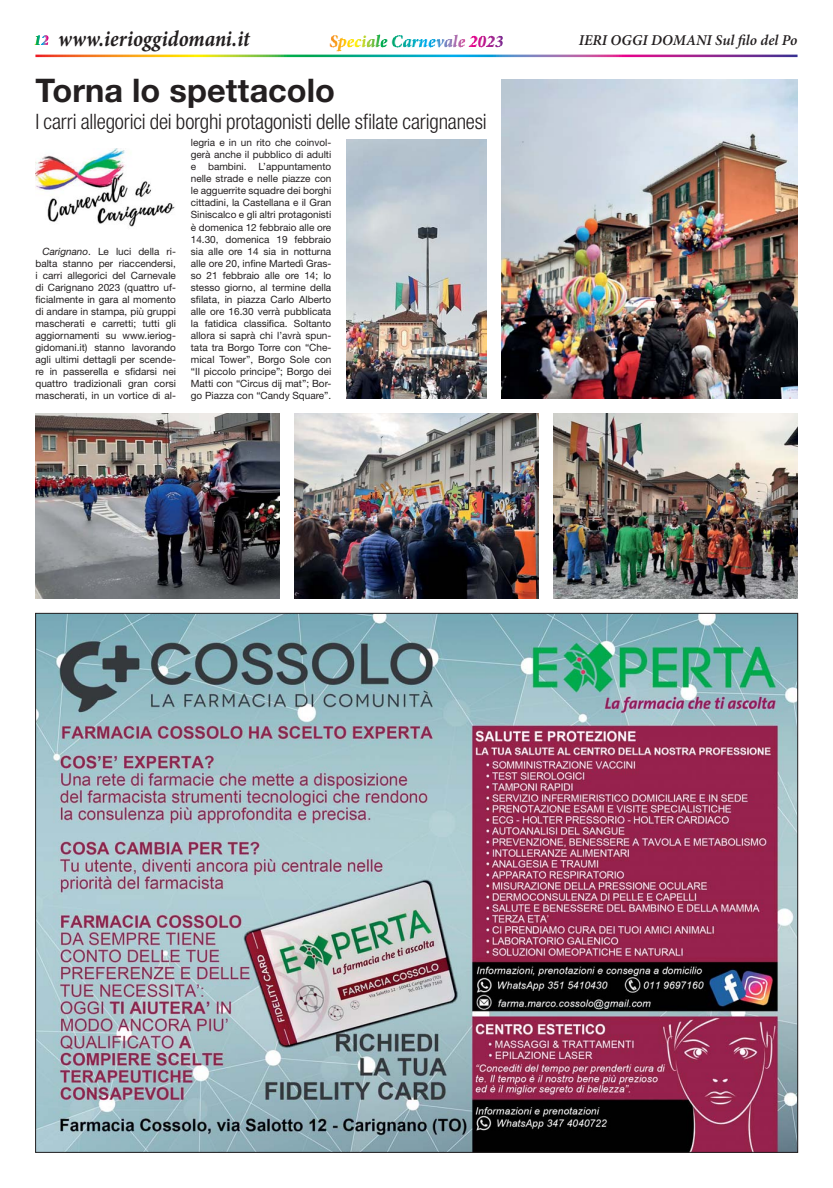
<style>
.page{position:relative;width:833px;height:1188px;background:#fff}
.page>*{position:absolute;margin:0;border:0;box-sizing:border-box;transform-origin:0 0}
.t1{font:700 32.5px "Helvetica Neue LT Std";color:#231f20}
.t2{font:italic 700 22.5px "Minion Pro";color:#231f20;scale:.9 1}
.t3{font:300 condensed 21.25px "Helvetica Neue LT Std";letter-spacing:-.01em;color:#231f20}
.t4{font:italic 700 17.5px "Minion Pro";color:#f6871f}
.t5{font:italic 600 15px "Minion Pro";color:#231f20}
.t6{font:10px/12px "Helvetica Neue LT Std";color:#231f20;text-align:justify}
.s1{font-size:15px;color:#f4ea00}
.s2{font-size:15px;color:#00abc5}
.s3{color:#faa21b}
.s4{color:#ffcf00}
.s5{color:#fe0}
.s6{color:#d1dd27}
.s7{color:#add136}
.s8{color:#58b947}
.s9{color:#00b04c}
.s10{color:#00a669}
.s11{color:#00a893}
.s12{color:#00abb9}
.s13{color:#00acd2}
.s14{color:#00a8e7}
.s15{color:#009bd8}
.s16{color:#738ac5}
.s17{color:#9d78b5}
.s18{color:#b865a8}
.s19{color:#de3493}
.s20{color:#d20f8c}
.s21{color:#b71d8d}
.s22{color:#94268f}
.s23{font-style:italic}
</style>
<div class="page">
<img style="left:37px;top:615px;width:759px;height:535px">
<img style="left:35px;top:148px;width:140px;height:79px">
<img style="left:294px;top:413px;width:244px;height:185px">
<img style="left:346px;top:139px;width:141px;height:259px">
<img style="left:501px;top:79px;width:296px;height:319px">
<img style="left:553px;top:413px;width:245px;height:185px">
<img style="left:35px;top:413px;width:244px;height:185px">
<h2 class="t2" style="left:34px;top:30px;width:241px"><span class="s1">1</span><span class="s2">2</span> www.ierioggidomani.it</h2>
<h3 class="t4" style="left:329px;top:34px;width:176px">S<span class="s3">p</span><span class="s4">e</span><span class="s5">c</span><span class="s6">i</span><span class="s7">a</span><span class="s8">l</span><span class="s9">e</span> <span class="s10">C</span><span class="s11">a</span><span class="s12">r</span><span class="s13">n</span><span class="s14">e</span><span class="s15">v</span><span class="s16">a</span><span class="s17">l</span><span class="s18">e</span> <span class="s19">2</span><span class="s20">0</span><span class="s21">2</span><span class="s22">3</span></h3>
<h3 class="t5" style="left:579px;top:34px;width:220px">IERI OGGI DOMANI Sul filo del Po</h3>
<h1 class="t1" style="left:35px;top:79px;width:301px">Torna lo spettacolo</h1>
<h3 class="t3" style="left:35px;top:113px;width:453px">I carri allegorici dei borghi protagonisti delle sfilate carignanesi</h3>
<p class="t6" style="left:35px;top:246px;width:142px;text-indent:7px"><span class="s23">Carignano</span>. Le luci della ri&shy;balta stanno per riaccendersi, i carri allegorici del Carnevale di Carignano 2023 (quattro uf&shy;ficialmente in gara al momento di andare in stampa, più gruppi mascherati e carretti; tutti gli aggiornamenti su www.ieriog&shy;gidomani.it) stanno lavorando agli ultimi dettagli per scende&shy;re in passerella e sfidarsi nei quattro tradizionali gran corsi mascherati, in un vortice di al-</p>
<p class="t6" style="left:191px;top:138px;width:142px">legria e in un rito che coinvol&shy;gerà anche il pubblico di adulti e bambini. L’appuntamento nelle strade e nelle piazze con le agguerrite squadre dei borghi cittadini, la Castellana e il Gran Siniscalco e gli altri protagonisti è domenica 12 febbraio alle ore 14.30, domenica 19 febbraio sia alle ore 14 sia in notturna alle ore 20, infine Martedì Gras&shy;so 21 febbraio alle ore 14; lo stesso giorno, al termine della sfilata, in piazza Carlo Alberto alle ore 16.30 verrà pubblicata la fatidica classifica. Soltanto allora si saprà chi l’avrà spun&shy;tata tra Borgo Torre con “Che&shy;mical Tower”, Borgo Sole con “Il piccolo principe”; Borgo dei Matti con “Circus dij mat”; Bor&shy;go Piazza con “Candy Square”.</p>
</div>
